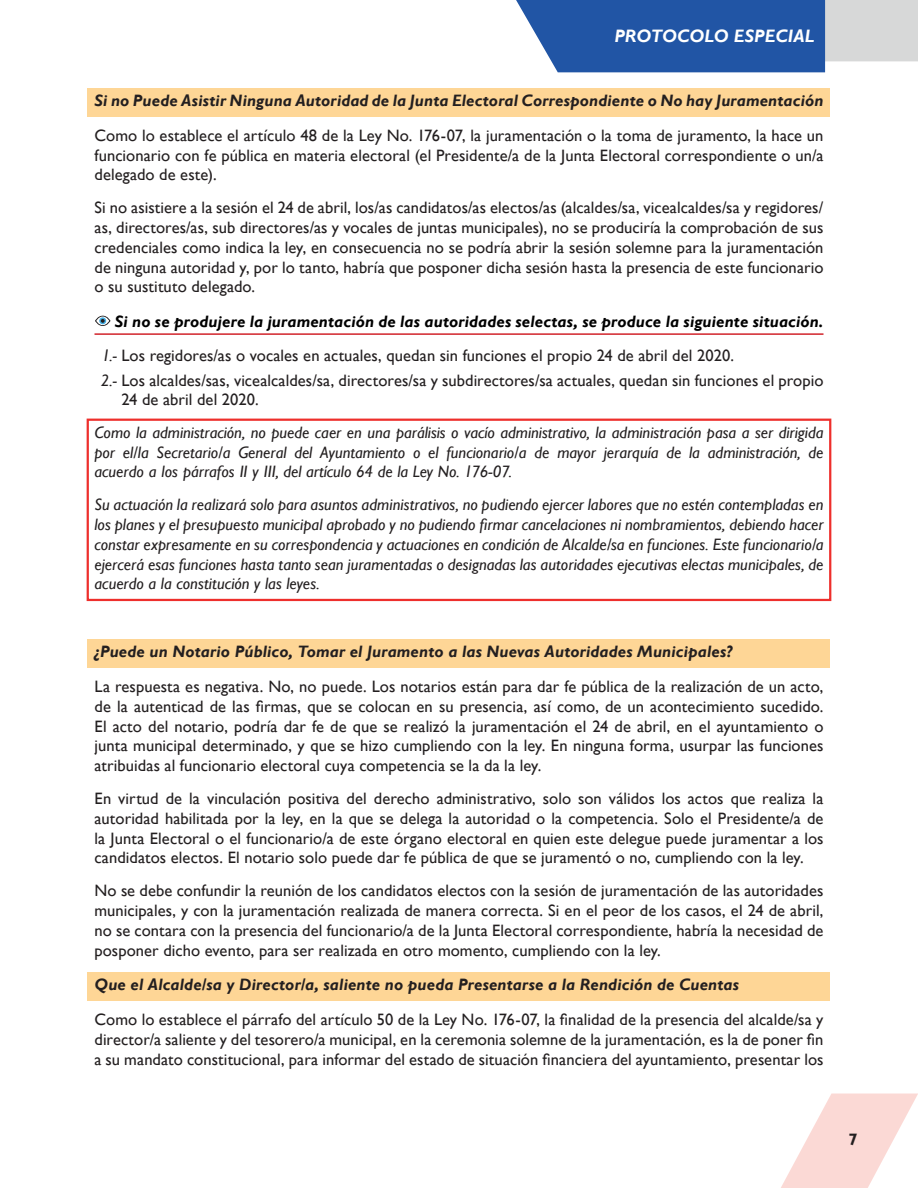
<style>
.page{position:relative;width:918px;height:1188px;background:#fff}
.page>*{position:absolute;margin:0;border:0;box-sizing:border-box;transform-origin:0 0}
.t1{font:italic 700 18px "Gill Sans";letter-spacing:.005em;color:#fff}
.t2{font:16.5px/19.8px "Gill Sans";letter-spacing:.005em;color:#231f20;text-align:justify}
.Fórmulas_con_Título{font:italic 16.5px/19.8px "Gill Sans";color:#231f20;text-align:justify}
.t3{font:italic 700 16.5px "Gill Sans";letter-spacing:.005em;color:#231f20}
.t4{font:italic 700 16.5px "Gill Sans";letter-spacing:.005em;color:#000}
.t5{font:700 16.5px "Gill Sans";color:#231f20}
.s1{font-style:italic}
</style>
<div class="page">
<svg style="left:781px;top:1093px;width:137px;height:95px"></svg>
<svg style="left:516px;top:0;width:402px;height:72px;background:#587db6"></svg>
<div style="left:88px;top:88px;width:742px;height:28px;background:#fed696"></div>
<hr style="left:94px;top:333px;width:730px;height:2px;background:#d1232a">
<div style="left:87px;top:419px;width:744px;height:182px;border:2px solid #ee2f2c"></div>
<div style="left:88px;top:639px;width:742px;height:29px;background:#fed696"></div>
<div style="left:88px;top:972px;width:742px;height:29px;background:#fed696"></div>
<p class="t1" style="left:614px;top:25px;width:202px">PROTOCOLO ESPECIAL</p>
<p class="t3" style="left:94px;top:91px;width:731px">Si no Puede Asistir Ninguna Autoridad de la Junta Electoral Correspondiente o No hay Juramentación</p>
<p class="t2" style="left:94px;top:126px;width:731px">Como lo establece el artículo 48 de la Ley No. 176-07, la juramentación o la toma de juramento, la hace un funcionario con fe pública en materia electoral (el Presidente/a de la Junta Electoral correspondiente o un/a delegado de este).</p>
<p class="t2" style="left:94px;top:198px;width:731px">Si no asistiere a la sesión el 24 de abril, los/as candidatos/as electos/as (alcaldes/sa, vicealcaldes/sa y regidores/ as, directores/as, sub directores/as y vocales de juntas municipales), no se produciría la comprobación de sus credenciales como indica la ley, en consecuencia no se podría abrir la sesión solemne para la juramentación de ninguna autoridad y, por lo tanto, habría que posponer dicha sesión hasta la presencia de este funcionario o su sustituto delegado.</p>
<p class="t4" style="left:115px;top:311px;width:710px">Si no se produjere la juramentación de las autoridades selectas, se produce la siguiente situación.</p>
<p class="t2" style="left:102px;top:346px;width:634px"><span class="s1">1.-</span> Los regidores/as o vocales en actuales, quedan sin funciones el propio 24 de abril del 2020.</p>
<p class="t2" style="left:121px;top:372px;width:703px;line-height:18.8px;text-indent:-21px"><span class="s1">2.-</span> Los alcaldes/sas, vicealcaldes/sa, directores/sa y subdirectores/sa actuales, quedan sin funciones el propio<br>24 de abril del 2020.</p>
<p class="Fórmulas_con_Título" style="left:94px;top:423px;width:731px">Como la administración, no puede caer en una parálisis o vacío administrativo, la administración pasa a ser dirigida por el/la Secretario/a General del Ayuntamiento o el funcionario/a de mayor jerarquía de la administración, de acuerdo a los párrafos II y III, del artículo 64 de la Ley No. 176-07.</p>
<p class="Fórmulas_con_Título" style="left:94px;top:495px;width:731px">Su actuación la realizará solo para asuntos administrativos, no pudiendo ejercer labores que no estén contempladas en los planes y el presupuesto municipal aprobado y no pudiendo firmar cancelaciones ni nombramientos, debiendo hacer constar expresamente en su correspondencia y actuaciones en condición de Alcalde/sa en funciones. Este funcionario/a ejercerá esas funciones hasta tanto sean juramentadas o designadas las autoridades ejecutivas electas municipales, de acuerdo a la constitución y las leyes.</p>
<p class="t3" style="left:94px;top:642px;width:639px">¿Puede un Notario Público, Tomar el Juramento a las Nuevas Autoridades Municipales?</p>
<p class="t2" style="left:94px;top:677px;width:731px">La respuesta es negativa. No, no puede. Los notarios están para dar fe pública de la realización de un acto, de la autenticad de las firmas, que se colocan en su presencia, así como, de un acontecimiento sucedido.<br>El acto del notario, podría dar fe de que se realizó la juramentación el 24 de abril, en el ayuntamiento o junta municipal determinado, y que se hizo cumpliendo con la ley. En ninguna forma, usurpar las funciones atribuidas al funcionario electoral cuya competencia se la da la ley.</p>
<p class="t2" style="left:94px;top:789px;width:731px">En virtud de la vinculación positiva del derecho administrativo, solo son válidos los actos que realiza la autoridad habilitada por la ley, en la que se delega la autoridad o la competencia. Solo el Presidente/a de la Junta Electoral o el funcionario/a de este órgano electoral en quien este delegue puede juramentar a los candidatos electos. El notario solo puede dar fe pública de que se juramentó o no, cumpliendo con la ley.</p>
<p class="t2" style="left:94px;top:881px;width:731px">No se debe confundir la reunión de los candidatos electos con la sesión de juramentación de las autoridades municipales, y con la juramentación realizada de manera correcta. Si en el peor de los casos, el 24 de abril, no se contara con la presencia del funcionario/a de la Junta Electoral correspondiente, habría la necesidad de posponer dicho evento, para ser realizada en otro momento, cumpliendo con la ley.</p>
<p class="t3" style="left:94px;top:975px;width:646px">Que el Alcalde/sa y Director/a, saliente no pueda Presentarse a la Rendición de Cuentas</p>
<p class="t2" style="left:94px;top:1010px;width:731px">Como lo establece el párrafo del artículo 50 de la Ley No. 176-07, la finalidad de la presencia del alcalde/sa y director/a saliente y del tesorero/a municipal, en la ceremonia solemne de la juramentación, es la de poner fin a su mandato constitucional, para informar del estado de situación financiera del ayuntamiento, presentar los</p>
<p class="t5" style="left:849px;top:1130px;width:11px">7</p>
</div>
